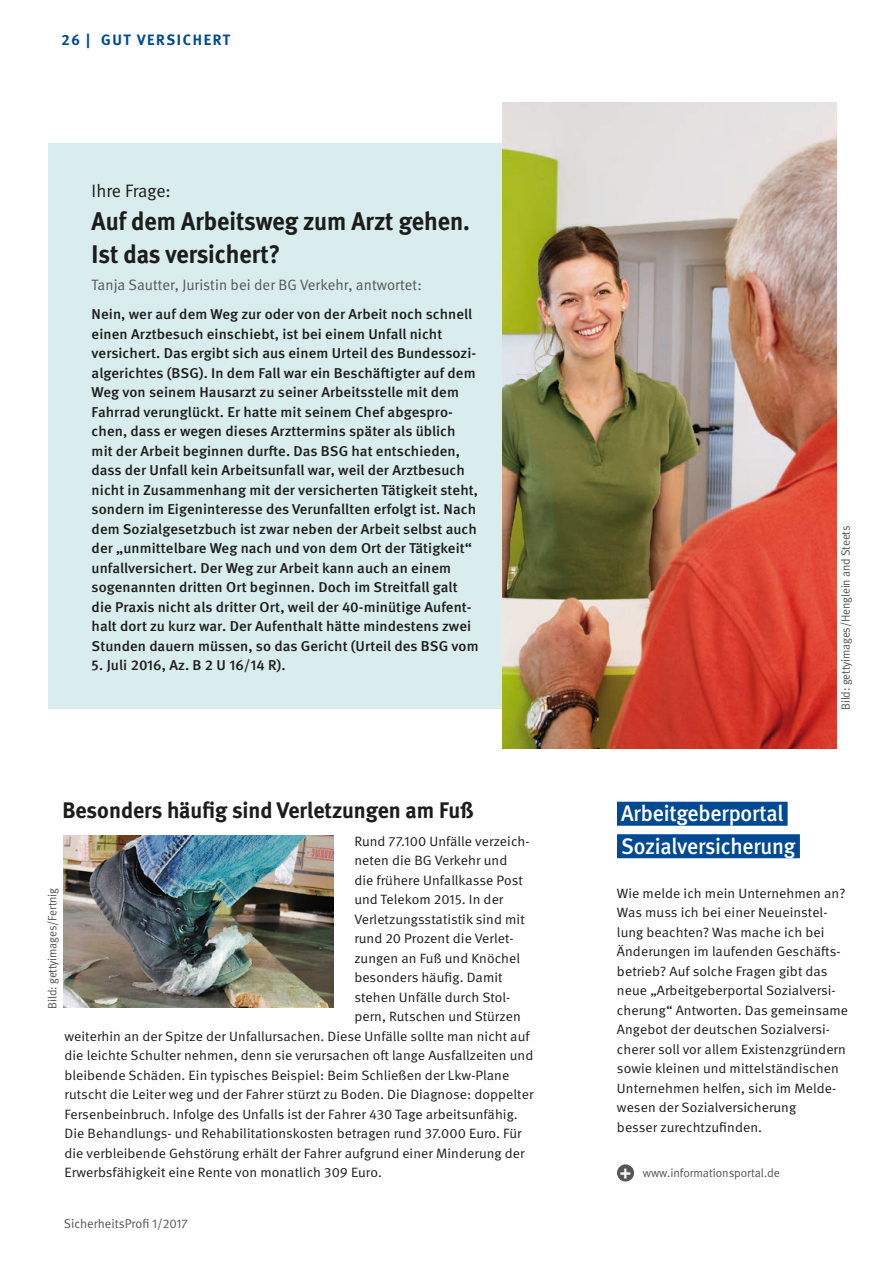
<style>
.page{position:relative;width:893px;height:1263px;background:#fff}
.page>*{position:absolute;margin:0;border:0;box-sizing:border-box;transform-origin:0 0}
.t1{font:700 25.5px/33px "DGUV Meta";color:#1c1c1b;scale:.95 1}
.t2{font:700 22.5px "DGUV Meta";color:#1c1c1b}
.t3{font:500 22.5px/32.5px "DGUV Meta";letter-spacing:-.01em;color:#fff}
.t4{font:18px "DGUV Meta";letter-spacing:-.005em;color:#1c1c1b}
.t5{font:15px "DGUV Meta";letter-spacing:.005em;color:#575656}
.t6{font:700 15px "DGUV Meta";letter-spacing:.11em;color:#004993}
.t7{font:500 14.25px/19.5px "DGUV Meta";letter-spacing:.005em;color:#1c1c1b;scale:1.05 1}
.t8{font:13.5px/19.5px "DGUV Meta";letter-spacing:.005em;color:#1c1c1b;scale:1.05 1}
.t9{font:12.75px "DGUV Meta";color:#575656}
.t10{font:12px "DGUV Meta";letter-spacing:-.01em;color:#575656}
.s1{font-weight:700;font-size:18px;color:#fff}
</style>
<div class="page">
<div style="left:48px;top:144px;width:779px;height:565px;background:#d9edee"></div>
<img style="left:63px;top:835px;width:270px;height:173px">
<div style="left:617px;top:1164px;width:17px;height:17px;background:#575656;border-radius:50%"></div>
<div style="left:617px;top:802px;width:171px;height:24px;background:#004993"></div>
<div style="left:617px;top:834px;width:183px;height:24px;background:#004993"></div>
<img style="left:502px;top:103px;width:335px;height:645px">
<p class="t6" style="left:62px;top:31px;width:170px">26 | GUT VERSICHERT</p>
<h3 class="t4" style="left:92px;top:180px;width:81px">Ihre Frage:</h3>
<h1 class="t1" style="left:92px;top:205px;width:400px">Auf dem Arbeitsweg zum Arzt gehen.<br>Ist das versichert?</h1>
<p class="t5" style="left:92px;top:276px;width:332px">Tanja Sautter, Juristin bei der BG Verkehr, antwortet:</p>
<p class="t7" style="left:92px;top:305px;width:370px">Nein, wer auf dem Weg zur oder von der Arbeit noch schnell einen Arztbesuch einschiebt, ist bei einem Unfall nicht versichert. Das ergibt sich aus einem Urteil des Bundessozi&shy;algerichtes (BSG). In dem Fall war ein Beschäftigter auf dem Weg von seinem Hausarzt zu seiner Arbeitsstelle mit dem Fahrrad verunglückt. Er hatte mit seinem Chef abgespro&shy;chen, dass er wegen dieses Arzttermins später als üblich mit der Arbeit beginnen durfte. Das BSG hat entschieden, dass der Unfall kein Arbeitsunfall war, weil der Arztbesuch nicht in Zusammenhang mit der versicherten Tätigkeit steht, sondern im Eigeninteresse des Verunfallten erfolgt ist. Nach dem Sozialgesetzbuch ist zwar neben der Arbeit selbst auch der „unmittelbare Weg nach und von dem Ort der Tätigkeit“ unfallversichert. Der Weg zur Arbeit kann auch an einem sogenannten dritten Ort beginnen. Doch im Streitfall galt die Praxis nicht als dritter Ort, weil der 40-minütige Aufent&shy;halt dort zu kurz war. Der Aufenthalt hätte mindestens zwei Stunden dauern müssen, so das Gericht (Urteil des BSG vom</p>
<p class="t7" style="left:92px;top:656px;width:186px">5. Juli 2016, Az. B 2 U 16/14 R).</p>
<h2 class="t2" style="left:62px;top:797px;width:413px">Besonders häufig sind Verletzungen am Fuß</h2>
<p class="t8" style="left:354px;top:831px;width:168px">Rund 77.100 Unfälle verzeich-</p>
<p class="t8" style="left:354px;top:851px;width:147px">neten die BG Verkehr und</p>
<p class="t8" style="left:354px;top:870px;width:162px">die frühere Unfallkasse Post</p>
<p class="t8" style="left:354px;top:890px;width:143px">und Telekom 2015. In der</p>
<p class="t8" style="left:354px;top:909px;width:164px">Verletzungsstatistik sind mit</p>
<p class="t8" style="left:354px;top:929px;width:153px">rund 20 Prozent die Verlet-</p>
<p class="t8" style="left:354px;top:948px;width:159px">zungen an Fuß und Knöchel</p>
<p class="t8" style="left:354px;top:968px;width:143px">besonders häufig. Damit</p>
<p class="t8" style="left:354px;top:987px;width:150px">stehen Unfälle durch Stol-</p>
<p class="t8" style="left:354px;top:1007px;width:160px">pern, Rutschen und Stürzen</p>
<p class="t8" style="left:64px;top:1026px;width:445px">weiterhin an der Spitze der Unfallursachen. Diese Unfälle sollte man nicht auf</p>
<p class="t8" style="left:64px;top:1046px;width:448px">die leichte Schulter nehmen, denn sie verursachen oft lange Ausfallzeiten und</p>
<p class="t8" style="left:64px;top:1065px;width:425px">bleibende Schäden. Ein typisches Beispiel: Beim Schließen der Lkw-Plane</p>
<p class="t8" style="left:64px;top:1085px;width:448px">rutscht die Leiter weg und der Fahrer stürzt zu Boden. Die Diagnose: doppelter</p>
<p class="t8" style="left:64px;top:1104px;width:433px">Fersenbeinbruch. Infolge des Unfalls ist der Fahrer 430 Tage arbeitsunfähig.</p>
<p class="t8" style="left:64px;top:1124px;width:437px">Die Behandlungs- und Rehabilitationskosten betragen rund 37.000 Euro. Für</p>
<p class="t8" style="left:64px;top:1143px;width:440px">die verbleibende Gehstörung erhält der Fahrer aufgrund einer Minderung der</p>
<p class="t8" style="left:64px;top:1163px;width:304px">Erwerbsfähigkeit eine Rente von monatlich 309 Euro.</p>
<p class="t10" style="left:45px;top:1009px;width:122px;rotate:-90deg">Bild: gettyimages/Fertnig</p>
<p class="t9" style="left:64px;top:1216px;width:126px">SicherheitsProfi 1/2017</p>
<h2 class="t3" style="left:621px;top:798px;width:176px">Arbeitgeberportal<br>Sozialversicherung</h2>
<p class="t10" style="left:839px;top:710px;width:186px;rotate:-90deg">Bild: gettyimages/Henglein and Steets</p>
<p class="t8" style="left:617px;top:884px;width:222px">Wie melde ich mein Unternehmen an?<br>Was muss ich bei einer Neueinstel&shy;lung beachten? Was mache ich bei Änderungen im laufenden Geschäfts&shy;betrieb? Auf solche Fragen gibt das neue „Arbeitgeberportal Sozialversi&shy;cherung“ Antworten. Das gemeinsame Angebot der deutschen Sozialversi&shy;cherer soll vor allem Existenzgründern sowie kleinen und mittelständischen Unternehmen helfen, sich im Melde&shy;wesen der Sozialversicherung<br>besser zurechtzufinden.</p>
<p class="t10" style="left:620px;top:1166px;width:162px"><span class="s1">+</span> www.informationsportal.de</p>
</div>
